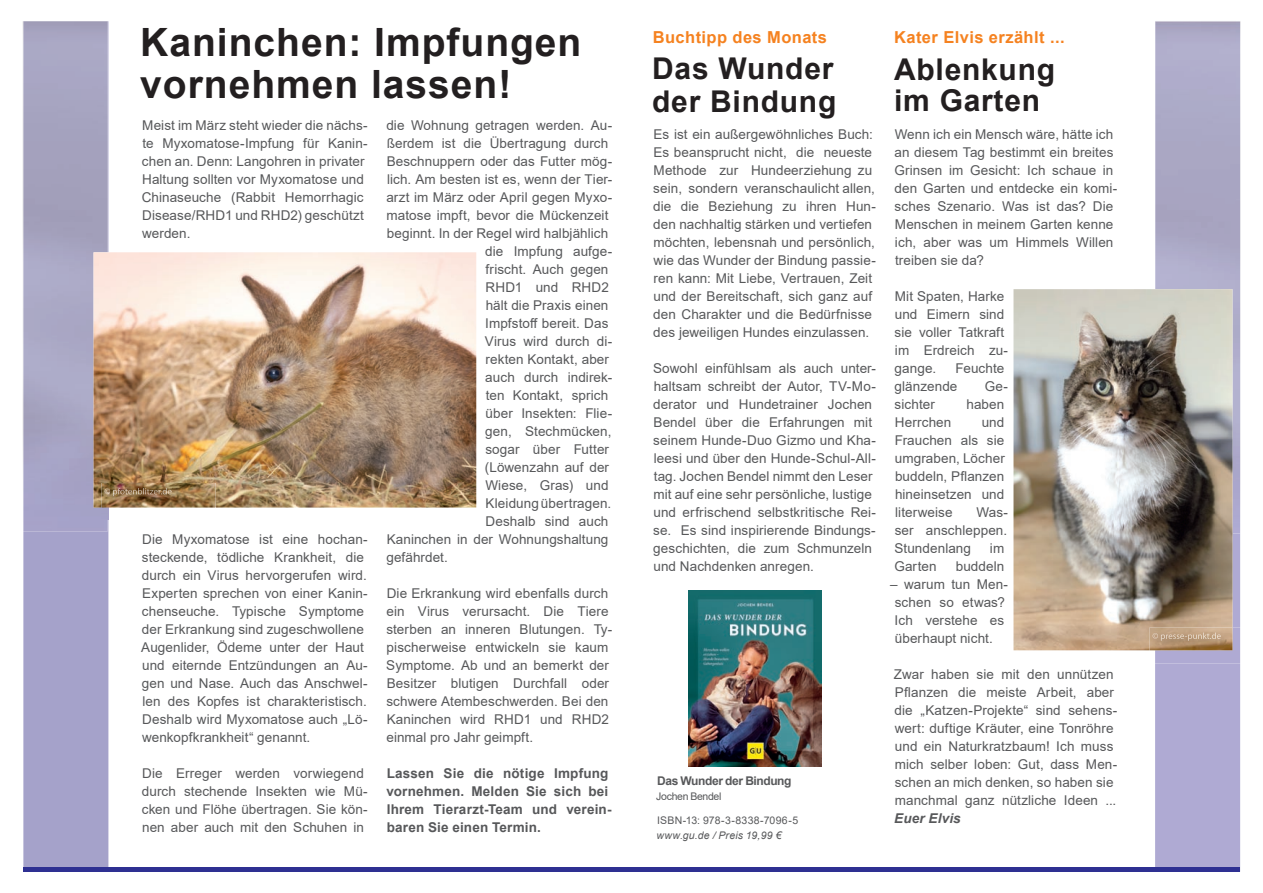
<style>
.page{position:relative;width:1263px;height:893px;background:#fff}
.page>*{position:absolute;margin:0;border:0;box-sizing:border-box;transform-origin:0 0}
.t1{font:700 39px/42px "Arial";letter-spacing:.025em;color:#231f20}
.t2{font:700 30px/33px "Arial";letter-spacing:.025em;color:#231f20}
.t3{font:700 16.5px "Arial";letter-spacing:.025em;color:#f58220}
.t4{font:13.5px/18px "Arial";letter-spacing:.005em;color:#57585a}
.t5{font:700 13.5px/18px "Arial";letter-spacing:.015em;color:#57585a}
.t6{font:italic 700 13.5px "Arial";letter-spacing:.01em;color:#57585a}
.t7{font:700 12px "Arial";letter-spacing:-.035em;color:#57585a}
.t8{font:10.5px "Arial";letter-spacing:.025em;color:#57585a}
.t9{font:italic 10.5px "Arial";letter-spacing:.015em;color:#57585a}
.t10{font:10.5px "Arial";letter-spacing:-.035em;color:#57585a}
</style>
<div class="page">
<div style="left:23px;top:531px;width:85px;height:336px;background:#a5a2ca"></div>
<div style="left:23px;top:867px;width:608px;height:5px;background:#2e3092"></div>
<img style="left:23px;top:21px;width:85px;height:510px">
<div style="left:1155px;top:533px;width:85px;height:339px;background:#afaad3"></div>
<div style="left:631px;top:867px;width:608px;height:5px;background:#2e3092"></div>
<img style="left:1155px;top:21px;width:85px;height:512px">
<img style="left:689px;top:590px;width:132px;height:176px">
<img style="left:1013px;top:289px;width:219px;height:361px">
<img style="left:94px;top:252px;width:382px;height:256px">
<svg style="left:102px;top:508px;width:7px;height:11px"></svg>
<img style="left:102px;top:483px;width:114px;height:25px">
<img style="left:105px;top:488px;width:67px;height:8px">
<img style="left:1149px;top:628px;width:92px;height:36px">
<img style="left:1155px;top:628px;width:85px;height:36px">
<img style="left:1149px;top:628px;width:83px;height:22px">
<img style="left:1152px;top:632px;width:69px;height:9px">
<h1 class="t1" style="left:140px;top:22px;width:443px">Kaninchen: Impfungen vornehmen lassen!</h1>
<p class="t3" style="left:653px;top:25px;width:176px">Buchtipp des Monats</p>
<p class="t4" style="left:653px;top:125px;width:224px">Es ist ein außergewöhnliches Buch:<br>Es beansprucht nicht, die neueste Methode zur Hundeerziehung zu sein, sondern veranschaulicht allen, die die Beziehung zu ihren Hun&shy;den nachhaltig stärken und vertiefen möchten, lebensnah und persönlich, wie das Wunder der Bindung passie&shy;ren kann: Mit Liebe, Vertrauen, Zeit und der Bereitschaft, sich ganz auf den Charakter und die Bedürfnisse des jeweiligen Hundes einzulassen.</p>
<p class="t4" style="left:653px;top:359px;width:224px">Sowohl einfühlsam als auch unter&shy;haltsam schreibt der Autor, TV-Mo&shy;derator und Hundetrainer Jochen Bendel über die Erfahrungen mit seinem Hunde-Duo Gizmo und Kha&shy;leesi und über den Hunde-Schul-All&shy;tag. Jochen Bendel nimmt den Leser mit auf eine sehr persönliche, lustige und erfrischend selbstkritische Rei&shy;se. Es sind inspirierende Bindungs&shy;geschichten, die zum Schmunzeln und Nachdenken anregen.</p>
<h2 class="t2" style="left:652px;top:52px;width:186px">Das Wunder der Bindung</h2>
<p class="t4" style="left:386px;top:116px;width:227px">die Wohnung getragen werden. Au-</p>
<p class="t4" style="left:387px;top:134px;width:223px">ßerdem ist die Übertragung durch</p>
<p class="t4" style="left:387px;top:152px;width:227px">Beschnuppern oder das Futter mög-</p>
<p class="t4" style="left:387px;top:170px;width:227px">lich. Am besten ist es, wenn der Tier-</p>
<p class="t4" style="left:386px;top:188px;width:227px">arzt im März oder April gegen Myxo-</p>
<p class="t4" style="left:387px;top:206px;width:223px">matose impft, bevor die Mückenzeit</p>
<p class="t4" style="left:387px;top:224px;width:223px">beginnt. In der Regel wird halbjählich</p>
<p class="t4" style="left:485px;top:242px;width:128px">die Impfung aufge-</p>
<p class="t4" style="left:486px;top:260px;width:124px">frischt. Auch gegen</p>
<p class="t4" style="left:485px;top:278px;width:125px">RHD1 und RHD2</p>
<p class="t4" style="left:486px;top:296px;width:124px">hält die Praxis einen</p>
<p class="t4" style="left:485px;top:314px;width:125px">Impfstoff bereit. Das</p>
<p class="t4" style="left:485px;top:332px;width:129px">Virus wird durch di-</p>
<p class="t4" style="left:485px;top:350px;width:125px">rekten Kontakt, aber</p>
<p class="t4" style="left:485px;top:368px;width:128px">auch durch indirek-</p>
<p class="t4" style="left:486px;top:386px;width:124px">ten Kontakt, sprich</p>
<p class="t4" style="left:485px;top:404px;width:128px">über Insekten: Flie-</p>
<p class="t4" style="left:485px;top:422px;width:128px">gen, Stechmücken,</p>
<p class="t4" style="left:485px;top:440px;width:125px">sogar über Futter</p>
<p class="t4" style="left:485px;top:458px;width:126px">(Löwenzahn auf der</p>
<p class="t4" style="left:485px;top:476px;width:125px">Wiese, Gras) und</p>
<p class="t4" style="left:486px;top:494px;width:127px">Kleidung übertragen.</p>
<p class="t4" style="left:485px;top:512px;width:124px">Deshalb sind auch</p>
<p class="t4" style="left:387px;top:530px;width:223px">Kaninchen in der Wohnungshaltung</p>
<p class="t4" style="left:386px;top:548px;width:63px">gefährdet.</p>
<p class="t4" style="left:386px;top:584px;width:227px">Die Erkrankung wird ebenfalls durch ein Virus verursacht. Die Tiere sterben an inneren Blutungen. Ty&shy;pischerweise entwickeln sie kaum<br>Symptome. Ab und an bemerkt der<br>Besitzer blutigen Durchfall oder schwere Atembeschwerden. Bei den<br>Kaninchen wird RHD1 und RHD2 einmal pro Jahr geimpft.</p>
<p class="t5" style="left:386px;top:765px;width:227px">Lassen Sie die nötige Impfung vornehmen. Melden Sie sich bei<br>Ihrem Tierarzt-Team und verein&shy;baren Sie einen Termin.</p>
<p class="t4" style="left:142px;top:116px;width:227px">Meist im März steht wieder die nächs&shy;te Myxomatose-Impfung für Kanin&shy;chen an. Denn: Langohren in privater<br>Haltung sollten vor Myxomatose und<br>Chinaseuche (Rabbit Hemorrhagic<br>Disease/RHD1 und RHD2) geschützt werden.</p>
<p class="t4" style="left:141px;top:530px;width:228px">Die Myxomatose ist eine hochan&shy;steckende, tödliche Krankheit, die durch ein Virus hervorgerufen wird.<br>Experten sprechen von einer Kanin&shy;chenseuche. Typische Symptome der Erkrankung sind zugeschwollene Augenlider, Ödeme unter der Haut und eiternde Entzündungen an Au&shy;gen und Nase. Auch das Anschwel&shy;len des Kopfes ist charakteristisch.<br>Deshalb wird Myxomatose auch „Lö&shy;wenkopfkrankheit“ genannt.</p>
<p class="t4" style="left:142px;top:764px;width:227px">Die Erreger werden vorwiegend durch stechende Insekten wie Mü&shy;cken und Flöhe übertragen. Sie kön&shy;nen aber auch mit den Schuhen in</p>
<p class="t7" style="left:657px;top:772px;width:136px">Das Wunder der Bindung</p>
<p class="t10" style="left:656px;top:789px;width:67px">Jochen Bendel</p>
<p class="t8" style="left:657px;top:813px;width:143px">ISBN-13: 978-3-8338-7096-5</p>
<p class="t9" style="left:657px;top:828px;width:126px">www.gu.de / Preis 19,99 €</p>
<p class="t3" style="left:894px;top:25px;width:172px">Kater Elvis erzählt ...</p>
<h2 class="t2" style="left:894px;top:54px;width:163px;line-height:31.5px">Ablenkung im Garten</h2>
<p class="t4" style="left:894px;top:125px;width:224px">Wenn ich ein Mensch wäre, hätte ich an diesem Tag bestimmt ein breites<br>Grinsen im Gesicht: Ich schaue in den Garten und entdecke ein komi&shy;sches Szenario. Was ist das? Die<br>Menschen in meinem Garten kenne ich, aber was um Himmels Willen treiben sie da?</p>
<p class="t4" style="left:895px;top:287px;width:115px">Mit Spaten, Harke und Eimern sind sie voller Tatkraft im Erdreich zu&shy;gange.</p>
<p class="t4" style="left:895px;top:359px;width:111px;text-indent:61px">Feuchte glänzende</p>
<p class="t4" style="left:985px;top:377px;width:25px">Ge-</p>
<p class="t4" style="left:895px;top:395px;width:42px">sichter</p>
<p class="t4" style="left:966px;top:395px;width:39px">haben</p>
<p class="t4" style="left:895px;top:413px;width:58px">Herrchen</p>
<p class="t4" style="left:895px;top:413px;width:112px;text-align:justify;text-indent:87px">und Frauchen als sie umgraben, Löcher buddeln, Pflanzen hineinsetzen und literweise</p>
<p class="t4" style="left:894px;top:503px;width:115px;text-align:justify;text-indent:82px">Was&shy;ser anschleppen.<br>Stundenlang</p>
<p class="t4" style="left:990px;top:539px;width:16px">im</p>
<p class="t4" style="left:894px;top:557px;width:44px">Garten</p>
<p class="t4" style="left:956px;top:557px;width:50px">buddeln</p>
<p class="t4" style="left:895px;top:575px;width:115px;text-indent:-4px">– warum tun Men&shy;schen so etwas?<br>Ich verstehe es überhaupt nicht.</p>
<p class="t4" style="left:894px;top:665px;width:225px">Zwar haben sie mit den unnützen Pflanzen die meiste Arbeit, aber die „Katzen-Projekte“ sind sehens&shy;wert: duftige Kräuter, eine Tonröhre und ein Naturkratzbaum! Ich muss mich selber loben: Gut, dass Men&shy;schen an mich denken, so haben sie manchmal ganz nützliche Ideen ...</p>
<p class="t6" style="left:894px;top:809px;width:68px">Euer Elvis</p>
</div>
